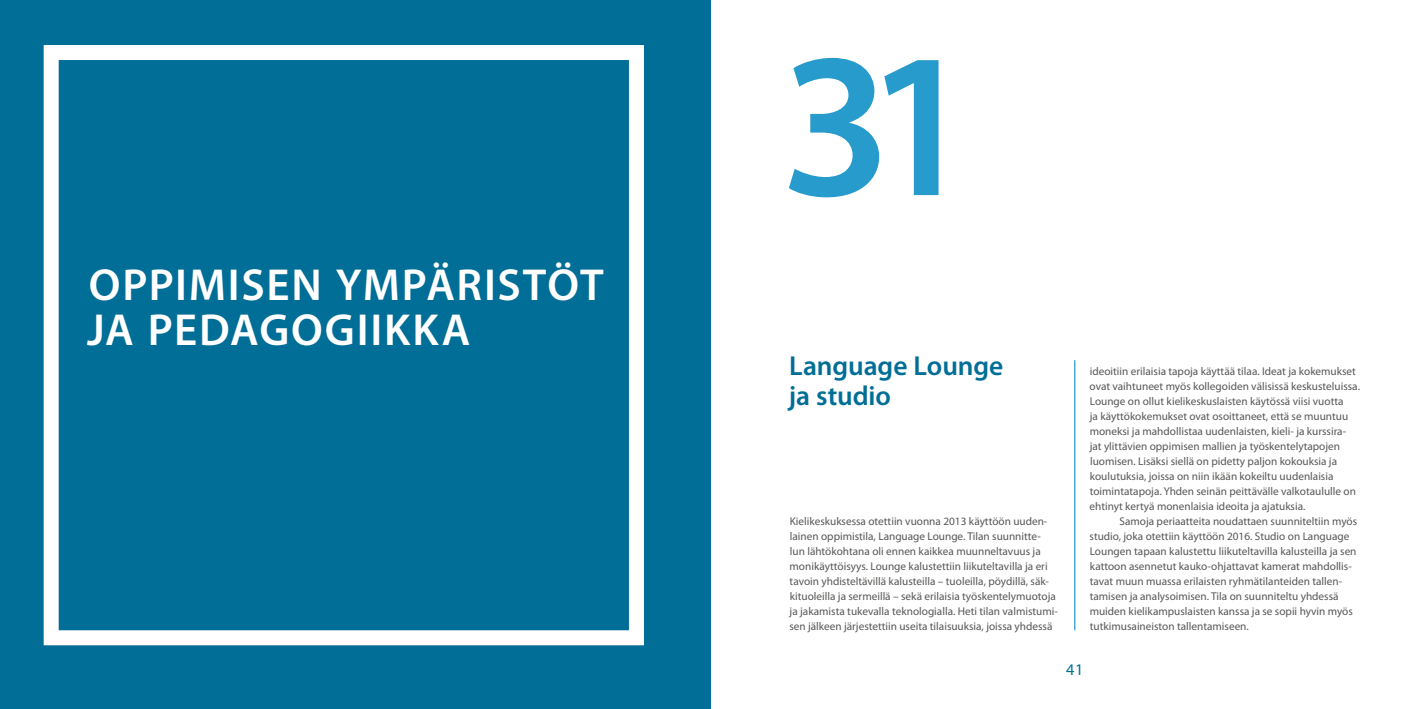
<style>
.page{position:relative;width:1418px;height:709px;background:#fff}
.page>*{position:absolute;margin:0;border:0;box-sizing:border-box;transform-origin:0 0}
.t1{font:600 207.5px "Myriad Pro";color:#279bcb}
.t2{font:600 45px/45px "Myriad Pro";letter-spacing:.04em;color:#fff}
.t3{font:600 27.5px/30px "Myriad Pro";letter-spacing:-.005em;color:#006e96}
.t4{font:16.25px "Myriad Pro";color:#006e96}
.t5{font:11.25px/15px "Myriad Pro";color:#575756}
</style>
<div class="page">
<div style="left:0;top:0;width:710px;height:709px;background:#006e96"></div>
<svg style="left:43px;top:45px;width:601px;height:601px"></svg>
<hr style="left:1074px;top:360px;width:1px;height:270px;background:#279bcb">
<h2 class="t2" style="left:87px;top:261px;width:510px">Oppimisen ympäristöt ja pedagogiikka</h2>
<h1 class="t1" style="left:780px;top:-7px;width:197px">31</h1>
<h3 class="t3" style="left:789px;top:350px;width:216px">Language Lounge ja studio</h3>
<p class="t5" style="left:789px;top:514px;width:270px">Kielikeskuksessa otettiin vuonna 2013 käyttöön uuden&shy;lainen oppimistila, Language Lounge. Tilan suunnitte&shy;lun lähtökohtana oli ennen kaikkea muunneltavuus ja monikäyttöisyys. Lounge kalustettiin liikuteltavilla ja eri tavoin yhdisteltävillä kalusteilla – tuoleilla, pöydillä, säk&shy;kituoleilla ja sermeillä – sekä erilaisia työskentelymuotoja ja jakamista tukevalla teknologialla. Heti tilan valmistumi&shy;sen jälkeen järjestettiin useita tilaisuuksia, joissa yhdessä</p>
<p class="t5" style="left:1089px;top:364px;width:272px">ideoitiin erilaisia tapoja käyttää tilaa. Ideat ja kokemukset ovat vaihtuneet myös kollegoiden välisissä keskusteluissa.<br>Lounge on ollut kielikeskuslaisten käytössä viisi vuotta<br>ja käyttökokemukset ovat osoittaneet, että se muuntuu moneksi ja mahdollistaa uudenlaisten, kieli- ja kurssira&shy;jat ylittävien oppimisen mallien ja työskentelytapojen luomisen. Lisäksi siellä on pidetty paljon kokouksia ja koulutuksia, joissa on niin ikään kokeiltu uudenlaisia toimintatapoja. Yhden seinän peittävälle valkotaululle on ehtinyt kertyä monenlaisia ideoita ja ajatuksia.</p>
<p class="t5" style="left:1089px;top:513px;width:269px;text-indent:30px">Samoja periaatteita noudattaen suunniteltiin myös studio, joka otettiin käyttöön 2016. Studio on Language Loungen tapaan kalustettu liikuteltavilla kalusteilla ja sen kattoon asennetut kauko-ohjattavat kamerat mahdollis&shy;tavat muun muassa erilaisten ryhmätilanteiden tallen&shy;tamisen ja analysoimisen. Tila on suunniteltu yhdessä muiden kielikampuslaisten kanssa ja se sopii hyvin myös tutkimusaineiston tallentamiseen.</p>
<h3 class="t4" style="left:1066px;top:660px;width:19px">41</h3>
</div>
